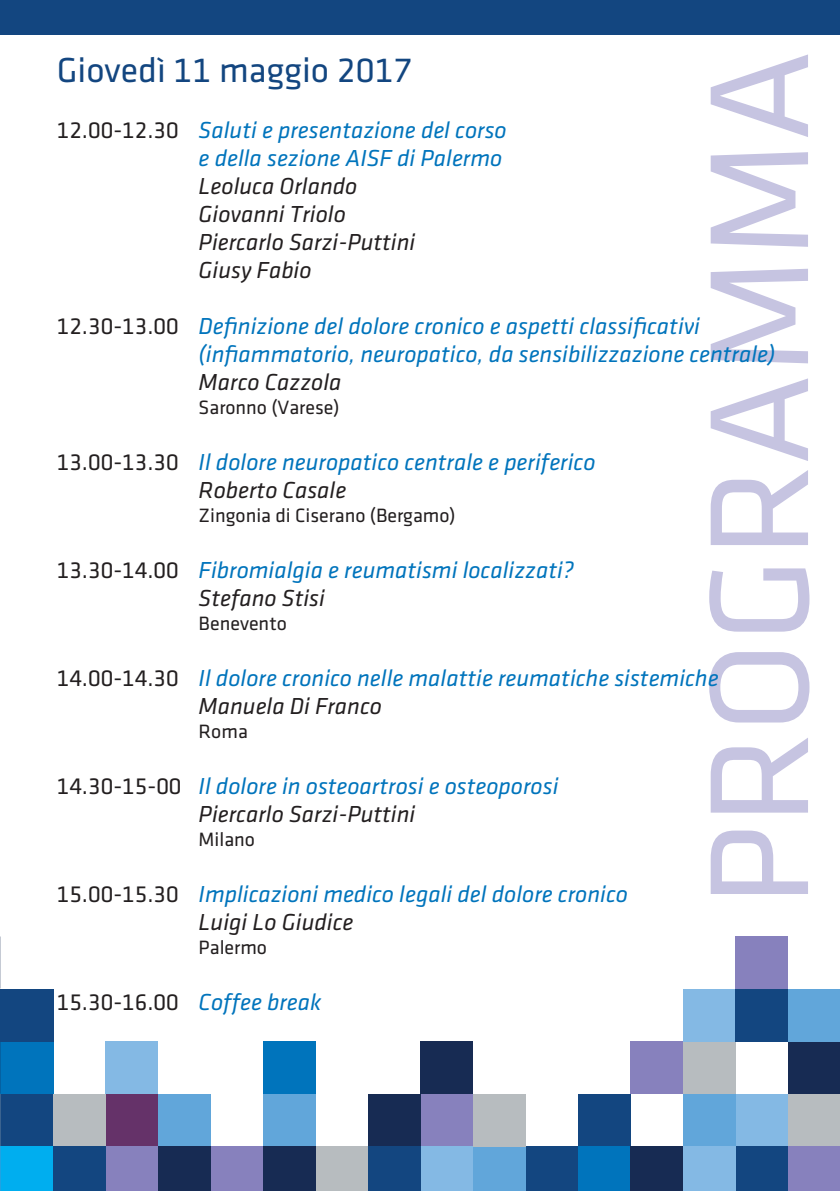
<style>
.page{position:relative;width:840px;height:1191px;background:#fff}
.page>*{position:absolute;margin:0;border:0;box-sizing:border-box;transform-origin:0 0}
.t1{font:146px "Klavika";color:#c6c4e1}
.t2{font:36px "Klavika Regular TF";color:#134680}
.t3{font:italic 24px/28px "Klavika";color:#0074bc}
.t4{font:italic 24px/28px "Klavika";color:#231f20}
.t5{font:24px "Klavika Regular TF";color:#231f20}
.t6{font:20px "Klavika Regular TF";color:#231f20}
.s1{font-family:"Klavika Regular TF";font-style:normal;color:#231f20}
.s2{color:#231f20}
.s3{font-family:"Klavika";font-style:italic;color:#0074bc}
</style>
<div class="page">
<div style="left:0;top:1093px;width:53px;height:53px;background:#134680"></div>
<div style="left:735px;top:1093px;width:52px;height:53px;background:#84b9e4"></div>
<div style="left:106px;top:1093px;width:52px;height:53px;background:#653269"></div>
<div style="left:420px;top:1093px;width:53px;height:53px;background:#8781bd"></div>
<div style="left:53px;top:1093px;width:53px;height:53px;background:#b7bcbf"></div>
<div style="left:263px;top:1093px;width:52px;height:53px;background:#61a6da"></div>
<div style="left:682px;top:1093px;width:53px;height:53px;background:#61a6da"></div>
<div style="left:578px;top:1093px;width:52px;height:53px;background:#134680"></div>
<div style="left:787px;top:1093px;width:52px;height:53px;background:#b7bcbf"></div>
<div style="left:158px;top:1093px;width:52px;height:53px;background:#61a6da"></div>
<div style="left:368px;top:1093px;width:52px;height:53px;background:#172b53"></div>
<div style="left:0;top:1146px;width:53px;height:45px;background:#00aeef"></div>
<div style="left:210px;top:1146px;width:53px;height:45px;background:#8781bd"></div>
<div style="left:525px;top:1146px;width:53px;height:45px;background:#134680"></div>
<div style="left:735px;top:1146px;width:52px;height:45px;background:#134680"></div>
<div style="left:106px;top:1146px;width:52px;height:45px;background:#8781bd"></div>
<div style="left:420px;top:1146px;width:53px;height:45px;background:#84b9e4"></div>
<div style="left:315px;top:1146px;width:53px;height:45px;background:#b7bcbf"></div>
<div style="left:53px;top:1146px;width:53px;height:45px;background:#134680"></div>
<div style="left:263px;top:1146px;width:52px;height:45px;background:#172b53"></div>
<div style="left:682px;top:1146px;width:53px;height:45px;background:#84b9e4"></div>
<div style="left:578px;top:1146px;width:52px;height:45px;background:#0074bc"></div>
<div style="left:787px;top:1146px;width:52px;height:45px;background:#8781bd"></div>
<div style="left:158px;top:1146px;width:52px;height:45px;background:#172b53"></div>
<div style="left:473px;top:1146px;width:52px;height:45px;background:#61a6da"></div>
<div style="left:368px;top:1146px;width:52px;height:45px;background:#134680"></div>
<div style="left:0;top:1041px;width:53px;height:52px;background:#0074bc"></div>
<div style="left:106px;top:1041px;width:52px;height:52px;background:#84b9e4"></div>
<div style="left:420px;top:1041px;width:53px;height:52px;background:#172b53"></div>
<div style="left:263px;top:1041px;width:52px;height:52px;background:#0074bc"></div>
<div style="left:682px;top:1041px;width:53px;height:52px;background:#b7bcbf"></div>
<div style="left:787px;top:1041px;width:52px;height:52px;background:#172b53"></div>
<div style="left:630px;top:1041px;width:52px;height:52px;background:#8781bd"></div>
<div style="left:473px;top:1093px;width:52px;height:53px;background:#b7bcbf"></div>
<div style="left:630px;top:1146px;width:52px;height:45px;background:#172b53"></div>
<div style="left:787px;top:989px;width:52px;height:52px;background:#61a6da"></div>
<div style="left:682px;top:989px;width:53px;height:52px;background:#84b9e4"></div>
<div style="left:735px;top:936px;width:52px;height:53px;background:#8781bd"></div>
<div style="left:735px;top:989px;width:52px;height:52px;background:#134680"></div>
<div style="left:0;top:989px;width:53px;height:52px;background:#134680"></div>
<div style="left:0;top:0;width:839px;height:34px;background:#134680"></div>
<h1 class="t1" style="left:683px;top:906px;width:857px;rotate:-90deg">PROGRAMMA</h1>
<h2 class="t2" style="left:57px;top:51px;width:357px">Giovedì 11 maggio 2017</h2>
<p class="t3" style="left:57px;top:116px;width:451px;text-align:right"><span class="s1">12.00-12.30</span> Saluti e presentazione del corso e della sezione AISF di Palermo</p>
<p class="t4" style="left:198px;top:172px;width:218px">Leoluca Orlando<br>Giovanni Triolo<br>Piercarlo Sarzi-Puttini<br>Giusy Fabio</p>
<p class="t3" style="left:198px;top:312px;width:578px;text-indent:-142px"><span class="s1">12.30-13.00</span> Definizione del dolore cronico e aspetti classificativi (infiammatorio, neuropatico, da sensibilizzazione centrale)</p>
<p class="t4" style="left:198px;top:368px;width:144px">Marco Cazzola</p>
<p class="t6" style="left:198px;top:397px;width:142px">Saronno (Varese)</p>
<p class="t3" style="left:198px;top:448px;width:398px;text-indent:-142px"><span class="s1">13.00-13.30</span> Il dolore neuropatico centrale e periferico<br><span class="s2">Roberto Casale</span></p>
<p class="t6" style="left:198px;top:505px;width:258px">Zingonia di Ciserano (Bergamo)</p>
<p class="t3" style="left:198px;top:556px;width:377px;text-indent:-142px"><span class="s1">13.30-14.00</span> Fibromialgia e reumatismi localizzati?<br><span class="s2">Stefano Stisi</span></p>
<p class="t6" style="left:198px;top:613px;width:90px">Benevento</p>
<p class="t3" style="left:198px;top:664px;width:521px;text-indent:-142px"><span class="s1">14.00-14.30</span> Il dolore cronico nelle malattie reumatiche sistemiche<br><span class="s2">Manuela Di Franco</span></p>
<p class="t6" style="left:198px;top:721px;width:51px">Roma</p>
<p class="t3" style="left:57px;top:772px;width:503px;text-align:center"><span class="s1">14.30-15-00</span> Il dolore in osteoartrosi e osteoporosi<br><span class="s2">Piercarlo Sarzi-Puttini</span></p>
<p class="t6" style="left:198px;top:829px;width:58px">Milano</p>
<p class="t3" style="left:198px;top:880px;width:430px;text-indent:-142px"><span class="s1">15.00-15.30</span> Implicazioni medico legali del dolore cronico<br><span class="s2">Luigi Lo Giudice</span></p>
<p class="t6" style="left:198px;top:937px;width:70px">Palermo</p>
<p class="t5" style="left:57px;top:989px;width:266px">15.30-16.00 <span class="s3">Coffee break</span></p>
</div>
